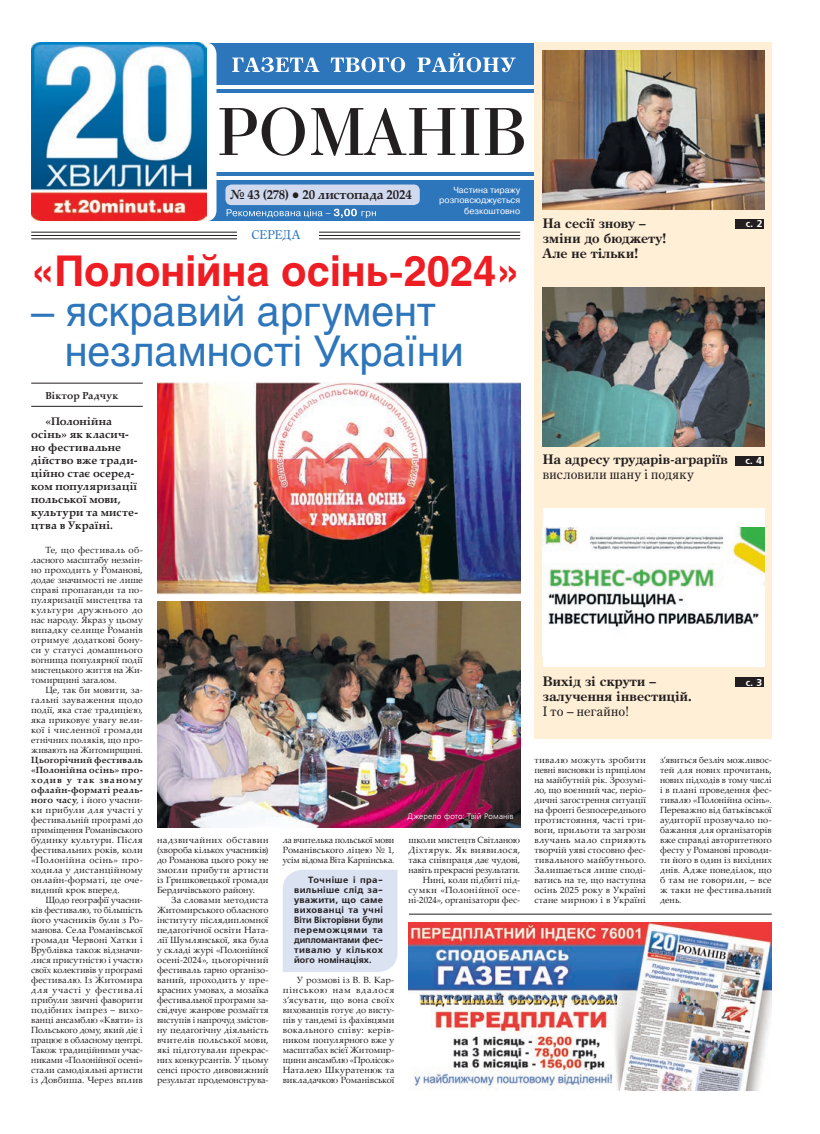
<style>
.page{position:relative;width:820px;height:1134px;background:#fff}
.page>*{position:absolute;margin:0;border:0;box-sizing:border-box;transform-origin:0 0}
.t1{font:42px/40px "Helios";color:#2e76bc}
.t2{font:700 42px "Helios";color:#ee1d23}
.t3{font:700 13.2px "Palatino Linotype";letter-spacing:-.01em;color:#231f20}
.t4{font:700 13px/15px "AG Centurion C";letter-spacing:.025em;color:#231f20}
.t5{font:13px "AG Centurion C";letter-spacing:.03em;color:#231f20}
.t6{font:12px "AG Centurion C";letter-spacing:.005em;color:#2e76bc}
.t7{font:700 11px/13px "Palatino Linotype";letter-spacing:.01em;color:#231f20}
.t8{font:700 10px "Palatino Linotype";letter-spacing:.02em;color:#231f20}
.t9{font:700 10px "Free Set";color:#fff}
.t10{font:9px/10px "Palatino Linotype";letter-spacing:.005em;color:#231f20;text-align:justify}
.t11{font:700 9px/10px "Ukrainian Free Set";letter-spacing:.01em;color:#231f20;text-align:justify}
.t12{font:8.8px/10.8px "Pragmatica C";color:#fff;text-align:right}
.t13{font:8px "Ukrainian Free Set";letter-spacing:.015em;color:#fff}
.s1{font-weight:700}
</style>
<div class="page">
<hr style="left:215px;top:172px;width:319px;height:3px;background:#2e76bc">
<div style="left:184px;top:180px;width:350px;height:41px;background:#2e76bc"></div>
<hr style="left:215px;top:89px;width:319px;height:4px;background:#2e76bc">
<div style="left:184px;top:43px;width:350px;height:42px;background:#2e76bc"></div>
<div style="left:225px;top:185px;width:194px;height:20px;background:#d1d9ee;border-radius:6px"></div>
<svg style="left:226px;top:209px;width:150px;height:9px"></svg>
<div style="left:283px;top:870px;width:114px;height:102px;background:#dbe2f2"></div>
<hr style="left:31px;top:232px;width:489px;height:1px;background:#231f20">
<hr style="left:31px;top:235px;width:489px;height:1px;background:#231f20">
<hr style="left:31px;top:239px;width:489px;height:1px;background:#231f20">
<div style="left:237px;top:225px;width:81px;height:16px;background:#fff"></div>
<div style="left:534px;top:43px;width:237px;height:696px;background:#feefd6"></div>
<div style="left:735px;top:219px;width:28px;height:10px;background:#231f20"></div>
<div style="left:735px;top:456px;width:28px;height:10px;background:#231f20"></div>
<div style="left:735px;top:677px;width:28px;height:10px;background:#231f20"></div>
<img style="left:542px;top:288px;width:221px;height:158px">
<div style="left:542px;top:508px;width:221px;height:159px;background:#fff"></div>
<img style="left:542px;top:528px;width:221px;height:101px">
<img style="left:542px;top:50px;width:221px;height:159px">
<div style="left:51px;top:43px;width:165px;height:179px;background:#fff;border-radius:11px"></div>
<img style="left:32px;top:43px;width:174px;height:178px">
<svg style="left:219px;top:107px;width:304px;height:49px"></svg>
<svg style="left:232px;top:53px;width:283px;height:19px"></svg>
<img style="left:408px;top:922px;width:363px;height:169px">
<hr style="left:409px;top:914px;width:362px;height:1px;background:#231f20">
<hr style="left:31px;top:383px;width:112px;height:1px;background:#231f20">
<hr style="left:31px;top:406px;width:112px;height:1px;background:#231f20">
<img style="left:157px;top:601px;width:363px;height:226px">
<img style="left:157px;top:382px;width:363px;height:212px">
<p class="t12" style="left:439px;top:184px;width:82px">Частина тиражу розповсюджується безкоштовно</p>
<h1 class="t2" style="left:31px;top:246px;width:489px">«Полонійна осінь-2024»</h1>
<h1 class="t1" style="left:65px;top:290px;width:400px;text-indent:-33px">– яскравий аргумент незламності України</h1>
<p class="t8" style="left:45px;top:389px;width:74px">Віктор Радчук</p>
<p class="t7" style="left:31px;top:414px;width:108px;text-indent:14px">«Полонійна осінь» як класич&shy;но фестивальне дійство вже тради&shy;ційно стає осеред&shy;ком популяризації польської мови, культури та мисте&shy;цтва в Україні.</p>
<p class="t10" style="left:31px;top:544px;width:113px;text-indent:14px">Те, що фестиваль об&shy;ласного масштабу незмін&shy;но проходить у Романові, додає значимості не лише справі пропаганди та по&shy;пуляризації мистецтва та культури дружнього до нас народу. Якраз у цьому випадку селище Романів отримує додаткові бону&shy;си у статусі домашнього вогнища популярної події мистецького життя на Жи&shy;томирщині загалом.</p>
<p class="t10" style="left:31px;top:685px;width:113px;text-indent:14px">Це, так би мовити, за&shy;гальні зауваження щодо події, яка стає традицією, яка приковує увагу вели&shy;кої і численної громади етнічних поляків, що про&shy;живають на Житомирщині.</p>
<p class="t10" style="left:31px;top:755px;width:113px"><span class="s1">Цьогорічний фестиваль «Полонійна осінь» про&shy;ходив у так званому офлайн-форматі реаль&shy;ного часу</span>, і його учасни&shy;ки прибули для участі у фестивальній програмі до приміщення Романівського будинку культури. Після фестивальних років, коли «Полонійна осінь» про&shy;ходила у дистанційному онлайн-форматі, це оче&shy;видний крок вперед.</p>
<p class="t10" style="left:31px;top:895px;width:113px;text-indent:14px">Щодо географії учасни&shy;ків фестивалю, то більшість його учасників були з Ро&shy;манова. Села Романівської громади Червоні Хатки і Врублівка також відзначи&shy;лися присутністю і участю своїх колективів у програмі фестивалю. Із Житомира для участі у фестивалі прибули звичні фаворити подібних імпрез – вихо&shy;ванці ансамблю «Квяти» із Польського дому, який діє і працює в обласному центрі.<br>Також традиційними учас&shy;никами «Полонійної осені» стали самодіяльні артисти із Довбиша. Через вплив</p>
<h2 class="t3" style="left:230px;top:185px;width:183px">№ 43 (278) ● 20 листопада 2024</h2>
<h3 class="t6" style="left:251px;top:227px;width:50px">СЕРЕДА</h3>
<p class="t13" style="left:407px;top:812px;width:108px">Джерело фото: Твій Романів</p>
<p class="t10" style="left:157px;top:835px;width:113px">надзвичайних обставин (хвороба кількох учасників) до Романова цього року не змогли прибути артисти із Гришковецької громади Бердичівського району.</p>
<p class="t10" style="left:157px;top:895px;width:113px;text-indent:14px">За словами методиста Житомирського обласного інституту післядипломної педагогічної освіти Ната&shy;лії Шумлянської, яка була у складі журі «Полонійної осені-2024», цьогорічний фестиваль гарно організо&shy;ваний, проходить у пре&shy;красних умовах, а мозаїка фестивальної програми за&shy;свідчує жанрове розмаїття виступів і напрочуд змістов&shy;ну педагогічну діяльність вчителів польської мови, які підготували прекрас&shy;них конкурсантів. У цьому сенсі просто дивовижний результат продемонструва-</p>
<p class="t10" style="left:408px;top:835px;width:113px;text-align:right">школи мистецтв Світланою<br>Діхтярук. Як виявилося, така співпраця дає чудові, навіть прекрасні результати.<br>Нині, коли підбиті під&shy;сумки «Полонійної осе&shy;ні-2024», організатори фес-</p>
<p class="t10" style="left:283px;top:835px;width:113px">ла вчителька польської мови Романівського ліцею № 1, усім відома Віта Карпінська.</p>
<p class="t11" style="left:294px;top:875px;width:90px;text-indent:14px">Точніше і пра&shy;вильніше слід за&shy;уважити, що саме вихованці та учні Віти Вікторівни були переможцями та дипломантами фес&shy;тивалю у кількох його номінаціях.</p>
<p class="t10" style="left:283px;top:975px;width:113px;text-indent:14px">У розмові із В. В. Кар&shy;пінською нам вдалося з’ясувати, що вона своїх вихованців готує до висту&shy;пів у тандемі із фахівцями вокального співу: керів&shy;ником популярного вже у масштабах всієї Житомир&shy;щини ансамблю «Пролісок» Наталею Шкуратенюк та викладачкою Романівської</p>
<h3 class="t4" style="left:542px;top:215px;width:125px">На сесії знову – зміни до бюджету!<br>Але не тільки!</h3>
<p class="t9" style="left:745px;top:218px;width:18px">с. 2</p>
<h3 class="t4" style="left:542px;top:451px;width:186px">На адресу трударів-аграріїв</h3>
<h3 class="t5" style="left:542px;top:466px;width:152px">висловили шану і подяку</h3>
<p class="t9" style="left:745px;top:455px;width:18px">с. 4</p>
<h3 class="t4" style="left:542px;top:673px;width:151px">Вихід зі скрути – залучення інвестицій.</h3>
<h3 class="t5" style="left:542px;top:703px;width:87px">I то – негайно!</h3>
<p class="t9" style="left:745px;top:677px;width:18px">с. 3</p>
<p class="t10" style="left:534px;top:755px;width:113px">тивалю можуть зробити певні висновки із прицілом на майбутній рік. Зрозумі&shy;ло, що воєнний час, періо&shy;дичні загострення ситуації на фронті безпосереднього протистояння, часті три&shy;воги, прильоти та загрози влучань мало сприяють творчій уяві стосовно фес&shy;тивального майбутнього.<br>Залишається лише споді&shy;ватись на те, що наступна осінь 2025 року в Україні стане мирною і в Україні</p>
<p class="t10" style="left:660px;top:755px;width:113px">з’явиться безліч можливос&shy;тей для нових прочитань, нових підходів в тому числі і в плані проведення фес&shy;тивалю «Полонійна осінь».<br>Переважно від батьківської аудиторії прозвучало по&shy;бажання для організаторів вже справді авторитетного фесту у Романові проводи&shy;ти його в один із вихідних днів. Адже понеділок, що б там не говорили, – все ж таки не фестивальний день.</p>
</div>
